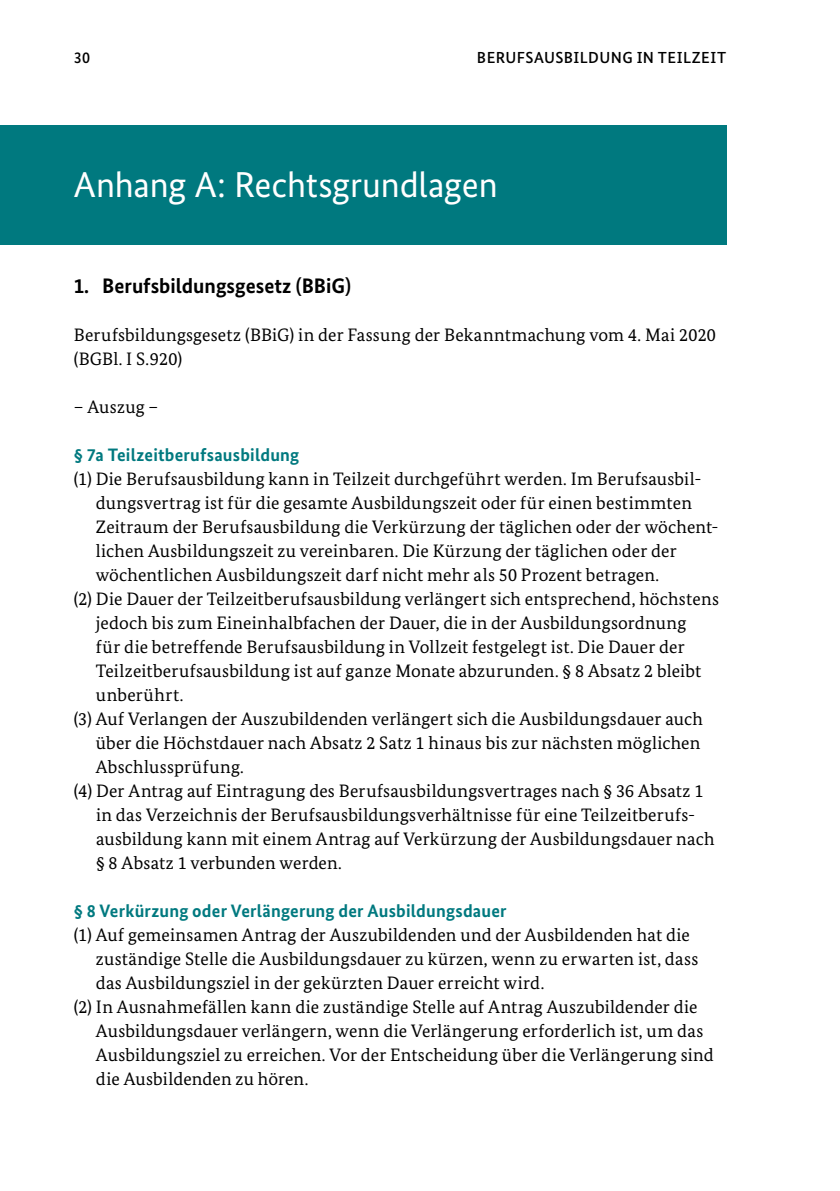
<style>
.page{position:relative;width:840px;height:1191px;background:#fff}
.page>*{position:absolute;margin:0;border:0;box-sizing:border-box;transform-origin:0 0}
.H1_Kapitel_Opener{font:36px "Bundes Sans";letter-spacing:-.005em;color:#fff}
.Titel_Subheadline_Nu{font:700 21px "Bundes Sans";color:#000}
.Fliesstext{font:18px/24px "Bundes Serif";letter-spacing:.01em;color:#000}
.H3_Subheadline{font:700 18px "Bundes Sans";letter-spacing:.01em;color:#00797f}
.t1{font:500 16px "Bundes Sans";letter-spacing:.03em;color:#000}
</style>
<div class="page">
<div style="left:0;top:125px;width:726px;height:120px;background:#00797f"></div>
<p class="t1" style="left:74px;top:48px;width:18px">30</p>
<p class="t1" style="left:476px;top:48px;width:251px">BERUFSAUSBILDUNG IN TEILZEIT</p>
<h1 class="H1_Kapitel_Opener" style="left:74px;top:162px;width:425px">Anhang A: Rechtsgrundlagen</h1>
<p class="Titel_Subheadline_Nu" style="left:74px;top:273px;width:279px">1. Berufsbildungsgesetz (BBiG)</p>
<p class="Fliesstext" style="left:74px;top:322px;width:643px">Berufsbildungsgesetz (BBiG) in der Fassung der Bekanntmachung vom 4. Mai 2020 (BGBl. I S.920)</p>
<p class="Fliesstext" style="left:74px;top:394px;width:86px">– Auszug –</p>
<h2 class="H3_Subheadline" style="left:74px;top:444px;width:227px">§ 7a Teilzeitberufsausbildung</h2>
<p class="Fliesstext" style="left:96px;top:466px;width:623px;text-indent:-22px">(1) Die Berufsausbildung kann in Teilzeit durchgeführt werden. Im Berufsausbil&shy;dungsvertrag ist für die gesamte Ausbildungszeit oder für einen bestimmten Zeitraum der Berufsausbildung die Verkürzung der täglichen oder der wöchent&shy;lichen Ausbildungszeit zu vereinbaren. Die Kürzung der täglichen oder der wöchentlichen Ausbildungszeit darf nicht mehr als 50 Prozent betragen.</p>
<p class="Fliesstext" style="left:96px;top:586px;width:624px;text-indent:-22px">(2) Die Dauer der Teilzeitberufsausbildung verlängert sich entsprechend, höchstens jedoch bis zum Eineinhalbfachen der Dauer, die in der Ausbildungsordnung<br>für die betreffende Berufsausbildung in Vollzeit festgelegt ist. Die Dauer der Teilzeitberufsausbildung ist auf ganze Monate abzurunden. § 8 Absatz 2 bleibt unberührt.</p>
<p class="Fliesstext" style="left:96px;top:706px;width:608px;text-indent:-22px">(3) Auf Verlangen der Auszubildenden verlängert sich die Ausbildungsdauer auch über die Höchstdauer nach Absatz 2 Satz 1 hinaus bis zur nächsten möglichen<br>Abschlussprüfung.</p>
<p class="Fliesstext" style="left:96px;top:778px;width:619px;text-indent:-22px">(4) Der Antrag auf Eintragung des Berufsausbildungsvertrages nach § 36 Absatz 1 in das Verzeichnis der Berufsausbildungsverhältnisse für eine Teilzeitberufs&shy;ausbildung kann mit einem Antrag auf Verkürzung der Ausbildungsdauer nach § 8 Absatz 1 verbunden werden.</p>
<h3 class="H3_Subheadline" style="left:74px;top:900px;width:434px">§ 8 Verkürzung oder Verlängerung der Ausbildungsdauer</h3>
<p class="Fliesstext" style="left:96px;top:922px;width:603px;text-indent:-22px">(1) Auf gemeinsamen Antrag der Auszubildenden und der Ausbildenden hat die zuständige Stelle die Ausbildungsdauer zu kürzen, wenn zu erwarten ist, dass das Ausbildungsziel in der gekürzten Dauer erreicht wird.</p>
<p class="Fliesstext" style="left:96px;top:994px;width:619px;text-indent:-22px">(2) In Ausnahmefällen kann die zuständige Stelle auf Antrag Auszubildender die Ausbildungsdauer verlängern, wenn die Verlängerung erforderlich ist, um das Ausbildungsziel zu erreichen. Vor der Entscheidung über die Verlängerung sind die Ausbildenden zu hören.</p>
</div>
